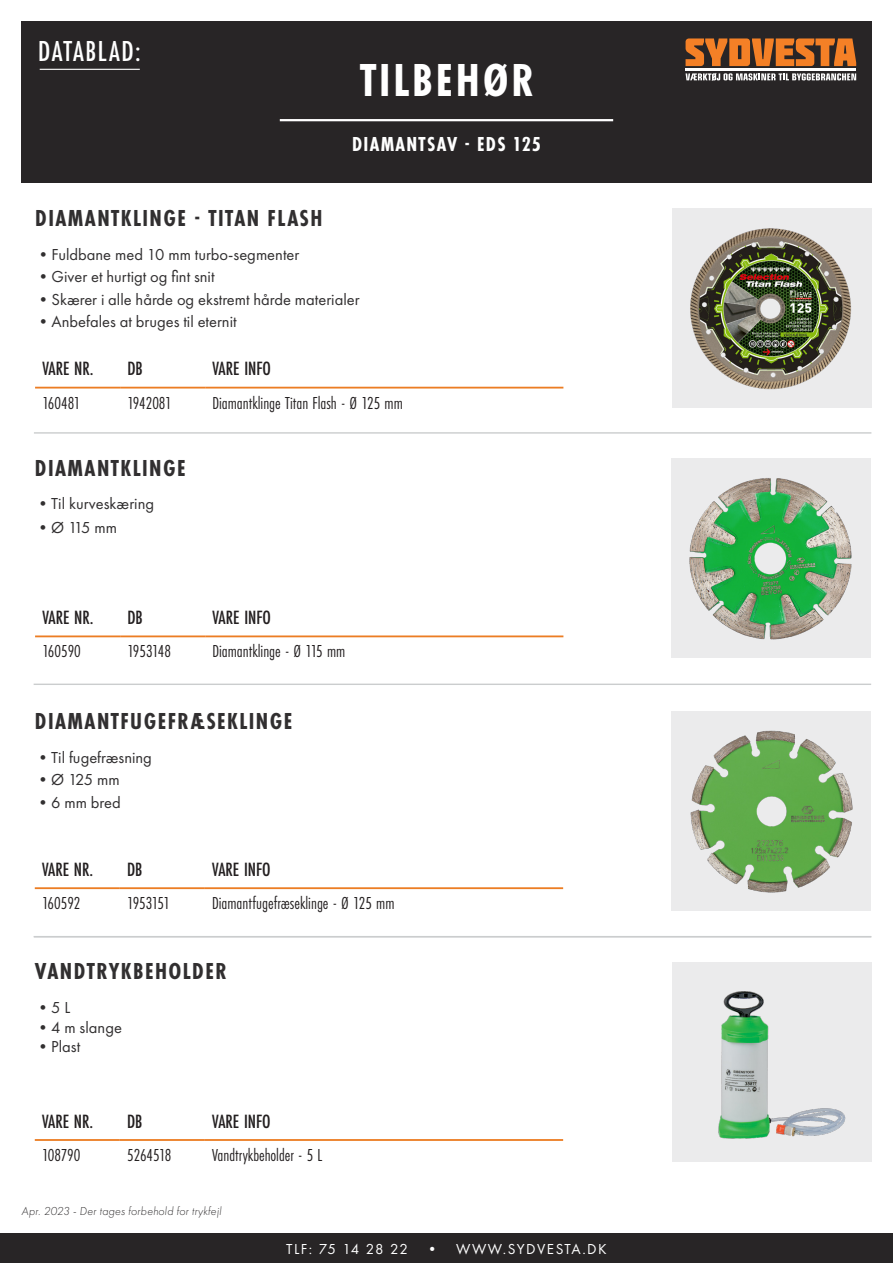
<style>
.page{position:relative;width:893px;height:1263px;background:#fff}
.page>*{position:absolute;margin:0;border:0;box-sizing:border-box;transform-origin:0 0}
.t1{font:700 48px "Futura PT Cond";letter-spacing:.06em;color:#fff}
.t2{font:500 30px "Futura PT Cond";letter-spacing:.05em;color:#fff}
.t3{font:700 24px "Futura PT Cond";letter-spacing:.06em;color:#312f30}
.t4{font:700 21px "Futura PT Cond";letter-spacing:.06em;color:#fff}
.t5{font:500 19.95px "Futura PT Cond";color:#231f20}
.t6{font:18px "Futura PT Cond";color:#231f20}
.t7{font:18px "Futura PT Cond";letter-spacing:-.03em;color:#231f20}
.t8{font:16.5px "Futura PT";color:#312f30}
.t9{font:15px "Futura PT";letter-spacing:.1em;color:#fff}
.t10{font:italic 300 12px "Futura PT";letter-spacing:.015em;color:#312f30}
</style>
<div class="page">
<div style="left:21px;top:21px;width:851px;height:162px;background:#282526"></div>
<hr style="left:280px;top:119px;width:333px;height:2px;background:#fff">
<svg style="left:686px;top:38px;width:170px;height:28px"></svg>
<svg style="left:686px;top:73px;width:170px;height:8px"></svg>
<hr style="left:686px;top:69px;width:170px;height:2px;background:#fff">
<hr style="left:40px;top:69px;width:100px;height:1px;background:#fff">
<img style="left:671px;top:458px;width:199px;height:200px">
<hr style="left:34px;top:684px;width:837px;height:1px;background:#cbcdce">
<hr style="left:34px;top:936px;width:837px;height:1px;background:#cbcdce">
<hr style="left:34px;top:432px;width:837px;height:2px;background:#cbcdce">
<hr style="left:35px;top:887px;width:85px;height:2px;background:#ec7d23">
<hr style="left:120px;top:887px;width:85px;height:2px;background:#ec7d23">
<hr style="left:205px;top:887px;width:358px;height:2px;background:#ec7d23">
<hr style="left:35px;top:1139px;width:85px;height:2px;background:#ec7d23">
<hr style="left:120px;top:1139px;width:85px;height:2px;background:#ec7d23">
<hr style="left:205px;top:1139px;width:358px;height:2px;background:#ec7d23">
<hr style="left:35px;top:387px;width:85px;height:1px;background:#ec7d23">
<hr style="left:120px;top:387px;width:85px;height:1px;background:#ec7d23">
<hr style="left:205px;top:387px;width:358px;height:1px;background:#ec7d23">
<hr style="left:35px;top:635px;width:85px;height:2px;background:#ec7d23">
<hr style="left:120px;top:635px;width:85px;height:2px;background:#ec7d23">
<hr style="left:205px;top:635px;width:358px;height:2px;background:#ec7d23">
<img style="left:672px;top:711px;width:198px;height:200px">
<div style="left:672px;top:962px;width:199px;height:200px;background:#ebebec"></div>
<img style="left:718px;top:991px;width:128px;height:148px">
<img style="left:672px;top:208px;width:198px;height:200px">
<div style="left:0;top:1233px;width:893px;height:30px;background:#282526"></div>
<p class="t2" style="left:38px;top:34px;width:104px">DATABLAD:</p>
<p class="t3" style="left:35px;top:204px;width:289px">DIAMANTKLINGE - TITAN FLASH</p>
<p class="t1" style="left:360px;top:52px;width:176px">TILBEHØR</p>
<p class="t4" style="left:352px;top:131px;width:190px">DIAMANTSAV - EDS 125</p>
<p class="t8" style="left:35px;top:244px;width:266px">•Fuldbane med 10 mm turbo-segmenter</p>
<p class="t8" style="left:35px;top:267px;width:181px">•Giver et hurtigt og fint snit</p>
<p class="t8" style="left:35px;top:289px;width:326px">•Skærer i alle hårde og ekstremt hårde materialer</p>
<p class="t8" style="left:35px;top:312px;width:203px">•Anbefales at bruges til eternit</p>
<p class="t5" style="left:42px;top:357px;width:53px">VARE NR.</p>
<p class="t5" style="left:127px;top:357px;width:17px">DB</p>
<p class="t5" style="left:212px;top:357px;width:60px">VARE INFO</p>
<p class="t6" style="left:42px;top:392px;width:39px">160481</p>
<p class="t6" style="left:127px;top:392px;width:46px">1942081</p>
<p class="t6" style="left:212px;top:392px;width:192px">Diamantklinge Titan Flash - Ø 125 mm</p>
<p class="t3" style="left:35px;top:454px;width:152px">DIAMANTKLINGE</p>
<p class="t8" style="left:35px;top:494px;width:121px">•Til kurveskæring</p>
<p class="t8" style="left:35px;top:518px;width:84px">•Ø 115 mm</p>
<p class="t5" style="left:42px;top:606px;width:53px">VARE NR.</p>
<p class="t5" style="left:127px;top:606px;width:17px">DB</p>
<p class="t5" style="left:212px;top:606px;width:60px">VARE INFO</p>
<p class="t6" style="left:42px;top:641px;width:40px">160590</p>
<p class="t6" style="left:127px;top:641px;width:45px">1953148</p>
<p class="t6" style="left:212px;top:641px;width:134px">Diamantklinge - Ø 115 mm</p>
<p class="t3" style="left:35px;top:707px;width:259px">DIAMANTFUGEFRÆSEKLINGE</p>
<p class="t8" style="left:35px;top:747px;width:119px">•Til fugefræsning</p>
<p class="t8" style="left:35px;top:770px;width:86px">•Ø 125 mm</p>
<p class="t8" style="left:35px;top:792px;width:87px">•6 mm bred</p>
<p class="t5" style="left:42px;top:858px;width:53px">VARE NR.</p>
<p class="t5" style="left:127px;top:858px;width:17px">DB</p>
<p class="t5" style="left:212px;top:858px;width:60px">VARE INFO</p>
<p class="t6" style="left:42px;top:893px;width:40px">160592</p>
<p class="t7" style="left:127px;top:893px;width:44px">1953151</p>
<p class="t6" style="left:212px;top:893px;width:184px">Diamantfugefræseklinge - Ø 125 mm</p>
<p class="t3" style="left:35px;top:957px;width:193px">VANDTRYKBEHOLDER</p>
<p class="t8" style="left:35px;top:998px;width:37px">•5 L</p>
<p class="t8" style="left:35px;top:1017px;width:89px">•4 m slange</p>
<p class="t8" style="left:35px;top:1037px;width:47px">•Plast</p>
<p class="t5" style="left:42px;top:1109px;width:53px">VARE NR.</p>
<p class="t5" style="left:127px;top:1109px;width:17px">DB</p>
<p class="t5" style="left:212px;top:1109px;width:60px">VARE INFO</p>
<p class="t6" style="left:42px;top:1144px;width:40px">108790</p>
<p class="t6" style="left:127px;top:1144px;width:46px">5264518</p>
<p class="t6" style="left:212px;top:1144px;width:112px">Vandtrykbeholder - 5 L</p>
<p class="t10" style="left:22px;top:1204px;width:201px">Apr. 2023 - Der tages forbehold for trykfejl</p>
<p class="t9" style="left:286px;top:1240px;width:322px">TLF: 75 14 28 22 • WWW.SYDVESTA.DK</p>
</div>
